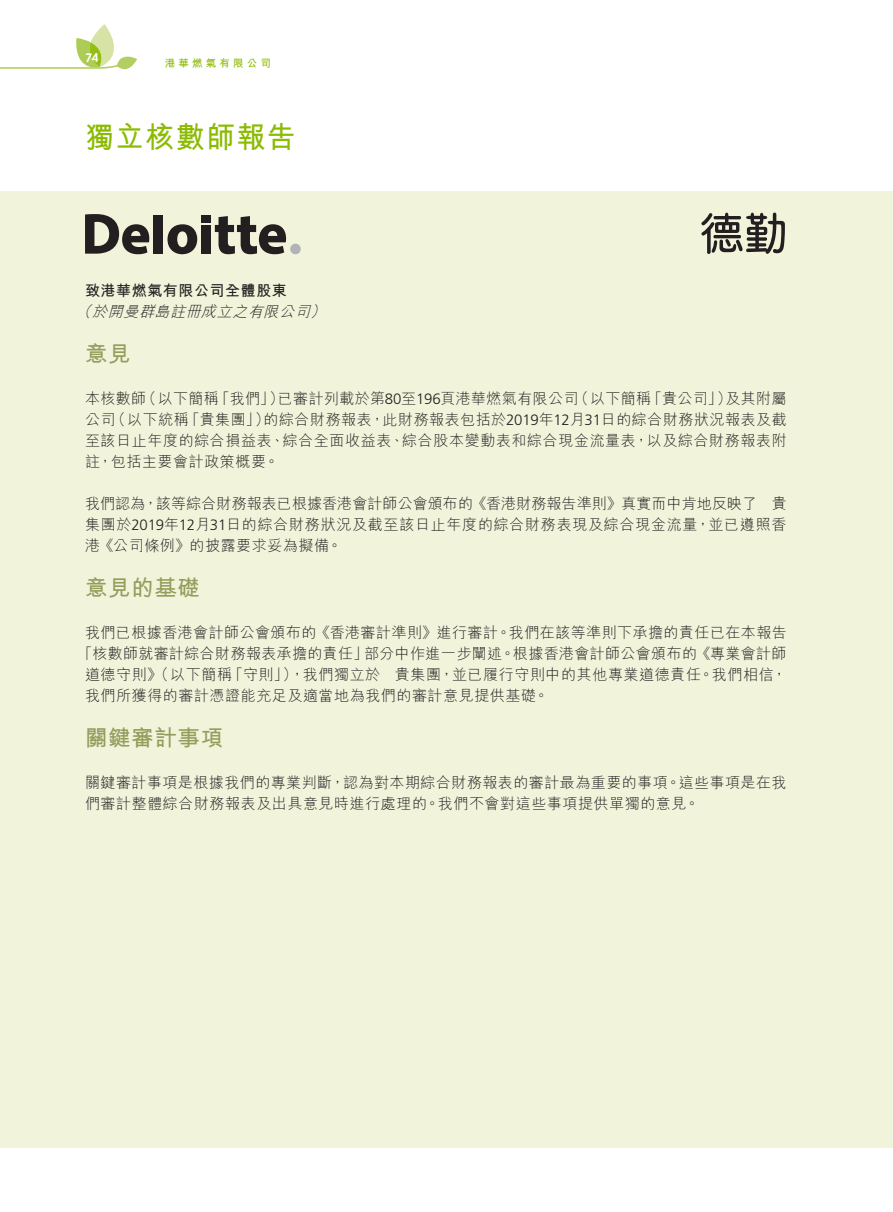
<style>
.page{position:relative;width:893px;height:1212px;background:#fff}
.page>*{position:absolute;margin:0;border:0;box-sizing:border-box;transform-origin:0 0}
.t1{font:700 30px "M Hei HK";letter-spacing:.04em;color:#8bbb00}
.Heading_1{font:700 22.5px "M Hei HK";letter-spacing:.03em;color:#949d5c}
.Body_Text{font:300 15px/21px "M Hei HK";letter-spacing:.04em;color:#231f20;text-align:justify}
.Body_Text-2{font:italic 300 15px "M Hei HK";color:#231f20}
.Body_Text-3{font:700 15px "M Hei HK";letter-spacing:.04em;color:#231f20}
.t2{font:700 12px "Century Gothic Pro";color:#fff}
.t3{font:700 10.5px "M Hei HK";letter-spacing:.3em;color:#8bbb00}
.s1{font-family:"Frutiger LT Std"}
</style>
<div class="page">
<div style="left:0;top:191px;width:893px;height:957px;background:#f1f4db"></div>
<svg style="left:0;top:24px;width:137px;height:46px"></svg>
<div style="left:154px;top:215px;width:9px;height:39px;background:#231f20"></div>
<svg style="left:167px;top:224px;width:30px;height:30px"></svg>
<div style="left:201px;top:225px;width:10px;height:29px;background:#231f20"></div>
<div style="left:201px;top:215px;width:10px;height:7px;background:#231f20"></div>
<svg style="left:215px;top:216px;width:71px;height:38px"></svg>
<div style="left:290px;top:244px;width:11px;height:10px;background:#b2b3b7;border-radius:50%"></div>
<svg style="left:85px;top:214px;width:64px;height:40px"></svg>
<svg style="left:701px;top:213px;width:84px;height:41px"></svg>
<p class="t2" style="left:85px;top:50px;width:15px">74</p>
<p class="t3" style="left:165px;top:56px;width:108px">港華燃氣有限公司</p>
<p class="t1" style="left:85px;top:115px;width:212px">獨立核數師報告</p>
<p class="Body_Text-3" style="left:85px;top:280px;width:203px">致港華燃氣有限公司全體股東</p>
<p class="Body_Text-2" style="left:76px;top:304px;width:255px">（於開曼群島註冊成立之有限公司）</p>
<p class="Heading_1" style="left:85px;top:338px;width:47px">意見</p>
<p class="Body_Text" style="left:85px;top:388px;width:703px">本核數師（以下簡稱「我們」）已審計列載於第<span class="s1">80</span>至<span class="s1">196</span>頁港華燃氣有限公司（以下簡稱「貴公司」）及其附屬公司（以下統稱「貴集團」）的綜合財務報表，此財務報表包括於<span class="s1">2019</span>年<span class="s1">12</span>月<span class="s1">31</span>日的綜合財務狀況報表及截至該日止年度的綜合損益表、綜合全面收益表、綜合股本變動表和綜合現金流量表，以及綜合財務報表附註，包括主要會計政策概要。</p>
<p class="Body_Text" style="left:85px;top:493px;width:703px">我們認為，該等綜合財務報表已根據香港會計師公會頒布的《香港財務報告準則》真實而中肯地反映了 貴集團於<span class="s1">2019</span>年<span class="s1">12</span>月<span class="s1">31</span>日的綜合財務狀況及截至該日止年度的綜合財務表現及綜合現金流量，並已遵照香港《公司條例》的披露要求妥為擬備。</p>
<p class="Heading_1" style="left:85px;top:572px;width:117px">意見的基礎</p>
<p class="Body_Text" style="left:85px;top:622px;width:703px">我們已根據香港會計師公會頒布的《香港審計準則》進行審計。我們在該等準則下承擔的責任已在本報告</p>
<p class="Body_Text" style="left:78px;top:643px;width:711px">「核數師就審計綜合財務報表承擔的責任」部分中作進一步闡述。根據香港會計師公會頒布的《專業會計師</p>
<p class="Body_Text" style="left:85px;top:664px;width:703px">道德守則》（以下簡稱「守則」），我們獨立於 貴集團，並已履行守則中的其他專業道德責任。我們相信，</p>
<p class="Body_Text" style="left:85px;top:685px;width:465px">我們所獲得的審計憑證能充足及適當地為我們的審計意見提供基礎。</p>
<p class="Heading_1" style="left:85px;top:722px;width:140px">關鍵審計事項</p>
<p class="Body_Text" style="left:85px;top:772px;width:703px">關鍵審計事項是根據我們的專業判斷，認為對本期綜合財務報表的審計最為重要的事項。這些事項是在我們審計整體綜合財務報表及出具意見時進行處理的。我們不會對這些事項提供單獨的意見。</p>
</div>
